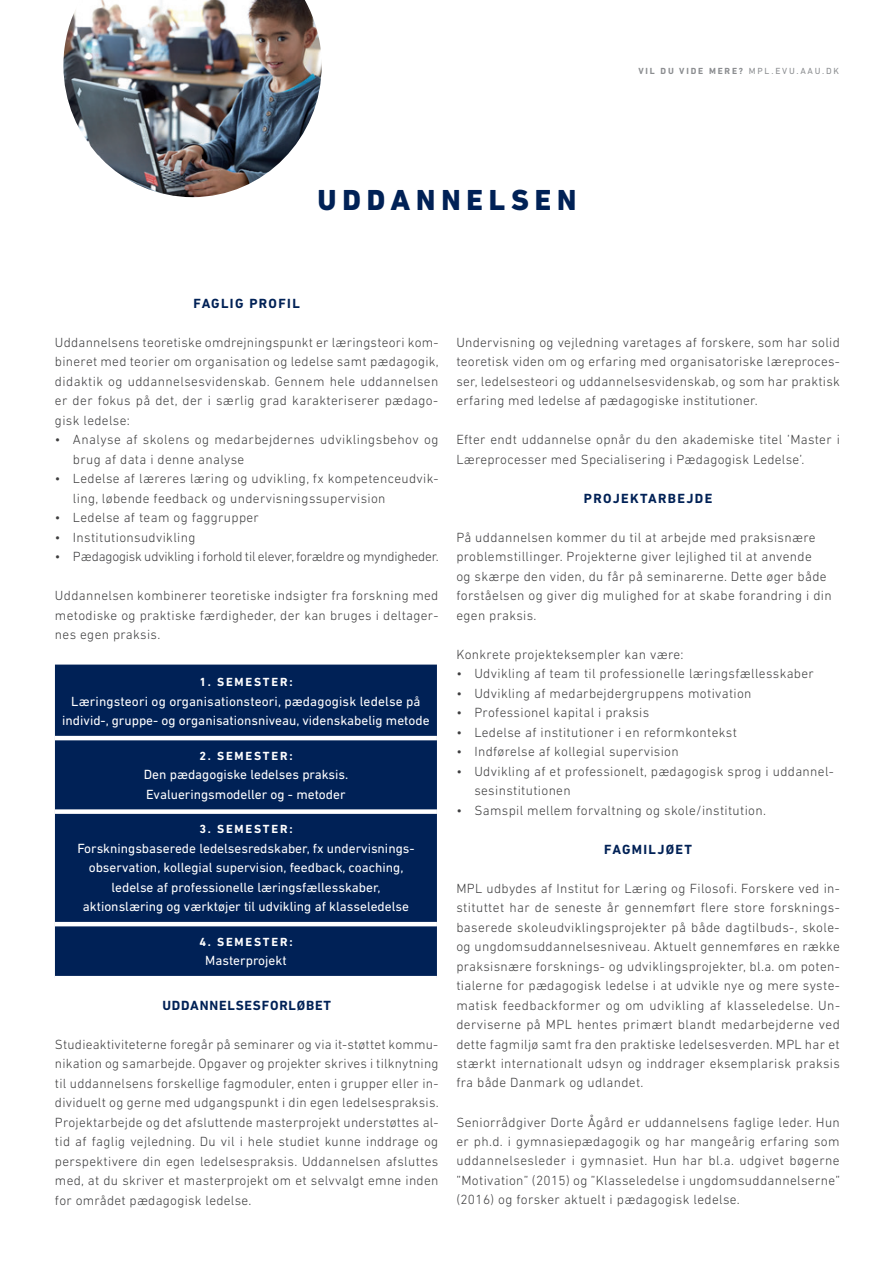
<style>
.page{position:relative;width:893px;height:1263px;background:#fff}
.page>*{position:absolute;margin:0;border:0;box-sizing:border-box;transform-origin:0 0}
.t1{font:800 29.55px "DIN Next LT Pro";letter-spacing:.2em;color:#002156}
.t2{font:300 13.5px/19.5px "DIN Next LT Pro";letter-spacing:.025em;color:#3e3e3f;text-align:justify}
.t3{font:13.5px/19.5px "DIN Next LT Pro";color:#fff;text-align:center}
.t4{font:300 13.5px "DIN Next LT Pro";letter-spacing:-.015em;color:#3e3e3f}
.t5{font:700 13.5px "DIN Next LT Pro";letter-spacing:.095em;color:#002156}
.t6{font:700 13.5px "DIN Next LT Pro";letter-spacing:.06em;color:#002156}
.t7{font:700 12px "DIN Next LT Pro";letter-spacing:.15em;color:#fff}
.t8{font:700 9px "DIN Next LT Pro";letter-spacing:.2em;color:#8b8d90}
.s1{font-weight:400}
</style>
<div class="page">
<div style="left:55px;top:664px;width:382px;height:312px;background:#002156"></div>
<hr style="left:55px;top:736px;width:382px;height:4px;background:#fff">
<div style="left:55px;top:809px;width:382px;height:5px;background:#fff"></div>
<hr style="left:55px;top:922px;width:382px;height:4px;background:#fff">
<img style="left:63px;top:0;width:259px;height:197px">
<h1 class="t1" style="left:317px;top:182px;width:260px">UDDANNELSEN</h1>
<p class="t8" style="left:638px;top:65px;width:202px">VIL DU VIDE MERE? <span class="s1">MPL.EVU.AAU.DK</span></p>
<p class="t5" style="left:194px;top:295px;width:108px">FAGLIG PROFIL</p>
<p class="t2" style="left:55px;top:332px;width:385px">Uddannelsens teoretiske omdrejningspunkt er læringsteori kom&shy;bineret med teorier om organisation og ledelse samt pædagogik, didaktik og uddannelsesvidenskab. Gennem hele uddannelsen er der fokus på det, der i særlig grad karakteriserer pædago&shy;gisk ledelse:</p>
<p class="t2" style="left:73px;top:429px;width:367px;text-indent:-18px">• Analyse af skolens og medarbejdernes udviklingsbehov og brug af data i denne analyse</p>
<p class="t2" style="left:73px;top:468px;width:367px;text-indent:-18px">• Ledelse af læreres læring og udvikling, fx kompetenceudvik&shy;ling, løbende feedback og undervisningssupervision</p>
<p class="t2" style="left:55px;top:507px;width:205px">• Ledelse af team og faggrupper</p>
<p class="t2" style="left:55px;top:527px;width:142px">• Institutionsudvikling</p>
<p class="t4" style="left:55px;top:549px;width:385px">• Pædagogisk udvikling i forhold til elever, forældre og myndigheder.</p>
<p class="t2" style="left:55px;top:585px;width:385px">Uddannelsen kombinerer teoretiske indsigter fra forskning med metodiske og praktiske færdigheder, der kan bruges i deltager&shy;nes egen praksis.</p>
<p class="t7" style="left:199px;top:675px;width:95px">1. SEMESTER:</p>
<p class="t3" style="left:62px;top:691px;width:369px">Læringsteori og organisationsteori, pædagogisk ledelse på individ-, gruppe- og organisationsniveau, videnskabelig metode</p>
<p class="t7" style="left:199px;top:749px;width:95px">2. SEMESTER:</p>
<p class="t3" style="left:144px;top:765px;width:206px;text-align:left">Den pædagogiske ledelses praksis.<br>Evalueringsmodeller og - metoder</p>
<p class="t7" style="left:199px;top:822px;width:95px">3. SEMESTER:</p>
<p class="t3" style="left:77px;top:838px;width:339px">Forskningsbaserede ledelsesredskaber, fx undervisnings&shy;observation, kollegial supervision, feedback, coaching, ledelse af professionelle læringsfællesskaber, aktionslæring og værktøjer til udvikling af klasseledelse</p>
<p class="t7" style="left:199px;top:935px;width:95px">4. SEMESTER:</p>
<p class="t3" style="left:205px;top:951px;width:83px">Masterprojekt</p>
<p class="t6" style="left:162px;top:997px;width:170px">UDDANNELSESFORLØBET</p>
<p class="t2" style="left:55px;top:1034px;width:385px">Studieaktiviteterne foregår på seminarer og via it-støttet kommu&shy;nikation og samarbejde. Opgaver og projekter skrives i tilknytning til uddannelsens forskellige fagmoduler, enten i grupper eller in&shy;dividuelt og gerne med udgangspunkt i din egen ledelsespraksis.<br>Projektarbejde og det afsluttende masterprojekt understøttes al&shy;tid af faglig vejledning. Du vil i hele studiet kunne inddrage og perspektivere din egen ledelsespraksis. Uddannelsen afsluttes med, at du skriver et masterprojekt om et selvvalgt emne inden for området pædagogisk ledelse.</p>
<p class="t2" style="left:456px;top:332px;width:385px">Undervisning og vejledning varetages af forskere, som har solid teoretisk viden om og erfaring med organisatoriske læreproces&shy;ser, ledelsesteori og uddannelsesvidenskab, og som har praktisk erfaring med ledelse af pædagogiske institutioner.</p>
<p class="t2" style="left:456px;top:430px;width:385px">Efter endt uddannelse opnår du den akademiske titel ’Master i<br>Læreprocesser med Specialisering i Pædagogisk Ledelse’.</p>
<p class="t5" style="left:584px;top:490px;width:130px">PROJEKTARBEJDE</p>
<p class="t2" style="left:456px;top:527px;width:377px;text-align:left">På uddannelsen kommer du til at arbejde med praksisnære problemstillinger. Projekterne giver lejlighed til at anvende<br>og skærpe den viden, du får på seminarerne. Dette øger både forståelsen og giver dig mulighed for at skabe forandring i din egen praksis.</p>
<p class="t2" style="left:456px;top:644px;width:229px">Konkrete projekteksempler kan være:</p>
<p class="t2" style="left:456px;top:663px;width:359px">• Udvikling af team til professionelle læringsfællesskaber</p>
<p class="t2" style="left:456px;top:683px;width:297px">• Udvikling af medarbejdergruppens motivation</p>
<p class="t2" style="left:456px;top:702px;width:194px">• Professionel kapital i praksis</p>
<p class="t2" style="left:456px;top:722px;width:282px">• Ledelse af institutioner i en reformkontekst</p>
<p class="t2" style="left:456px;top:741px;width:224px">• Indførelse af kollegial supervision</p>
<p class="t2" style="left:474px;top:761px;width:361px;text-indent:-18px">• Udvikling af et professionelt, pædagogisk sprog i uddannel&shy;sesinstitutionen</p>
<p class="t2" style="left:456px;top:800px;width:311px">• Samspil mellem forvaltning og skole/institution.</p>
<p class="t5" style="left:604px;top:841px;width:89px">FAGMILJØET</p>
<p class="t2" style="left:456px;top:878px;width:385px">MPL udbydes af Institut for Læring og Filosofi. Forskere ved in&shy;stituttet har de seneste år gennemført flere store forsknings&shy;baserede skoleudviklingsprojekter på både dagtilbuds-, skole&shy;og ungdomsuddannelsesniveau. Aktuelt gennemføres en række praksisnære forsknings- og udviklingsprojekter, bl.a. om poten&shy;tialerne for pædagogisk ledelse i at udvikle nye og mere syste&shy;matisk feedbackformer og om udvikling af klasseledelse. Un&shy;derviserne på MPL hentes primært blandt medarbejderne ved dette fagmiljø samt fra den praktiske ledelsesverden. MPL har et stærkt internationalt udsyn og inddrager eksemplarisk praksis fra både Danmark og udlandet.</p>
<p class="t2" style="left:456px;top:1112px;width:385px">Seniorrådgiver Dorte Ågård er uddannelsens faglige leder. Hun er ph.d. i gymnasiepædagogik og har mangeårig erfaring som uddannelsesleder i gymnasiet. Hun har bl.a. udgivet bøgerne ”Motivation” (2015) og ”Klasseledelse i ungdomsuddannelserne” (2016) og forsker aktuelt i pædagogisk ledelse.</p>
</div>
